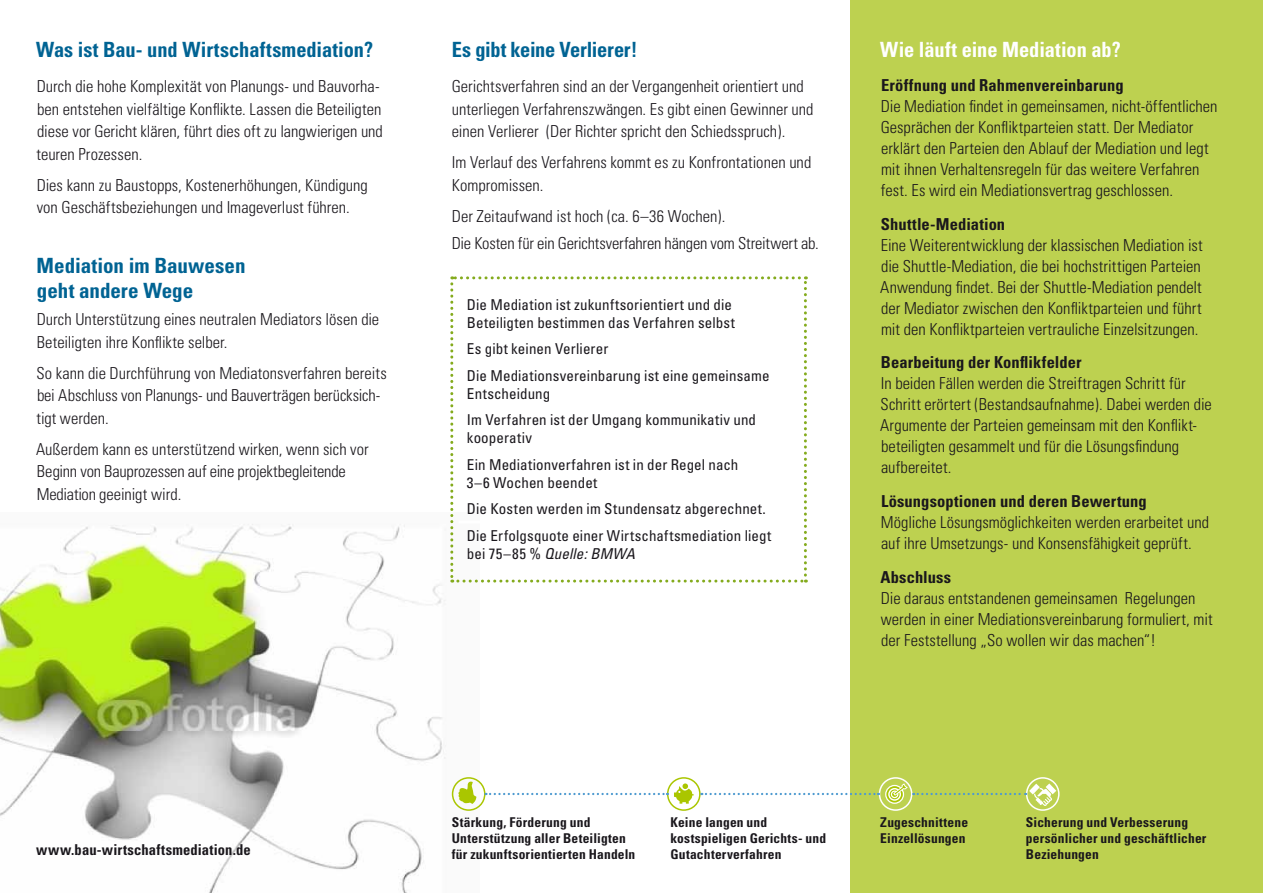
<style>
.page{position:relative;width:1263px;height:893px;background:#fff}
.page>*{position:absolute;margin:0;border:0;box-sizing:border-box;transform-origin:0 0}
.t1{font:700 condensed 21px/25.5px "Univers";color:#006393}
.t2{font:700 condensed 21px "Univers";letter-spacing:-.005em;color:#fff}
.t3{font:300 condensed 16.5px/21px "Univers";color:#1a171c}
.t4{font:700 condensed 16.5px "Univers";letter-spacing:.005em;color:#1a171c}
.t5{font:condensed 15px/26.5px "Univers";letter-spacing:.01em;color:#1a171c}
.t6{font:700 condensed 15px "Univers";letter-spacing:.015em;color:#1a171c}
.t7{font:italic condensed 15px "Univers";letter-spacing:.01em;color:#1a171c}
.t8{font:700 condensed 13.5px/16.2px "Univers";letter-spacing:.015em;color:#1a171c}
.s1{font-style:normal}
</style>
<div class="page">
<div style="left:850px;top:0;width:413px;height:893px;background:#bdd150"></div>
<img style="left:0;top:524px;width:479px;height:369px">
<svg style="left:450px;top:276px;width:357px;height:307px"></svg>
<div style="left:667px;top:777px;width:34px;height:34px;border:2px solid #aac600;border-radius:50%"></div>
<svg style="left:674px;top:783px;width:19px;height:21px"></svg>
<div style="left:1026px;top:777px;width:33px;height:34px;border:2px solid #fff;border-radius:50%"></div>
<div style="left:879px;top:777px;width:33px;height:34px;border:2px solid #fff;border-radius:50%"></div>
<svg style="left:886px;top:785px;width:17px;height:18px"></svg>
<div style="left:885px;top:785px;width:19px;height:19px;border:1px solid #fff;border-radius:50%"></div>
<svg style="left:889px;top:789px;width:11px;height:11px"></svg>
<div style="left:888px;top:788px;width:13px;height:13px;border:1px solid #fff;border-radius:50%"></div>
<div style="left:891px;top:790px;width:7px;height:8px;border:1px solid #fff;border-radius:50%"></div>
<div style="left:452px;top:777px;width:33px;height:34px;border:2px solid #aac600;border-radius:50%"></div>
<svg style="left:458px;top:781px;width:18px;height:23px"></svg>
<svg style="left:485px;top:793px;width:183px;height:2px"></svg>
<svg style="left:701px;top:793px;width:178px;height:2px"></svg>
<svg style="left:893px;top:783px;width:163px;height:23px"></svg>
<hr style="left:458px;top:334px;width:341px;height:3px;background:#fff">
<hr style="left:458px;top:360px;width:341px;height:3px;background:#fff">
<hr style="left:458px;top:405px;width:341px;height:3px;background:#fff">
<hr style="left:458px;top:450px;width:341px;height:3px;background:#fff">
<hr style="left:458px;top:494px;width:341px;height:3px;background:#fff">
<hr style="left:458px;top:521px;width:341px;height:3px;background:#fff">
<p class="t1" style="left:36px;top:37px;width:339px">Was ist Bau- und Wirtschaftsmediation?</p>
<p class="t3" style="left:37px;top:75px;width:348px;line-height:22.5px">Durch die hohe Komplexität von Planungs- und Bauvorha&shy;ben entstehen vielfältige Konflikte. Lassen die Beteiligten diese vor Gericht klären, führt dies oft zu langwierigen und teuren Prozessen.</p>
<p class="t3" style="left:37px;top:174px;width:333px;line-height:22.5px">Dies kann zu Baustopps, Kostenerhöhungen, Kündigung von Geschäftsbeziehungen und Imageverlust führen.</p>
<p class="t1" style="left:37px;top:252px;width:210px">Mediation im Bauwesen geht andere Wege</p>
<p class="t3" style="left:37px;top:308px;width:344px;line-height:22.5px">Durch Unterstützung eines neutralen Mediators lösen die<br>Beteiligten ihre Konflikte selber.</p>
<p class="t3" style="left:37px;top:361px;width:352px;line-height:22.5px">So kann die Durchführung von Mediatonsverfahren bereits bei Abschluss von Planungs- und Bauverträgen berücksich&shy;tigt werden.</p>
<p class="t3" style="left:36px;top:438px;width:334px;line-height:22.5px">Außerdem kann es unterstützend wirken, wenn sich vor<br>Beginn von Bauprozessen auf eine projektbegleitende<br>Mediation geeinigt wird.</p>
<p class="t1" style="left:452px;top:37px;width:187px">Es gibt keine Verlierer!</p>
<p class="t3" style="left:452px;top:75px;width:363px;line-height:22.5px">Gerichtsverfahren sind an der Vergangenheit orientiert und unterliegen Verfahrenszwängen. Es gibt einen Gewinner und einen Verlierer (Der Richter spricht den Schiedsspruch).</p>
<p class="t3" style="left:452px;top:151px;width:361px;line-height:22.5px">Im Verlauf des Verfahrens kommt es zu Konfrontationen und<br>Kompromissen.</p>
<p class="t3" style="left:452px;top:203px;width:369px;line-height:26.7px">Der Zeitaufwand ist hoch (ca. 6–36 Wochen).<br>Die Kosten für ein Gerichtsverfahren hängen vom Streitwert ab.</p>
<p class="t5" style="left:467px;top:295px;width:270px;line-height:18px">Die Mediation ist zukunftsorientiert und die<br>Beteiligten bestimmen das Verfahren selbst</p>
<p class="t5" style="left:467px;top:335px;width:304px">Es gibt keinen Verlierer<br>Die Mediationsvereinbarung ist eine gemeinsame</p>
<p class="t5" style="left:467px;top:380px;width:291px">Entscheidung<br>Im Verfahren ist der Umgang kommunikativ und</p>
<p class="t5" style="left:467px;top:424px;width:273px">kooperativ<br>Ein Mediationverfahren ist in der Regel nach</p>
<p class="t5" style="left:467px;top:469px;width:306px">3–6 Wochen beendet<br>Die Kosten werden im Stundensatz abgerechnet.<br>Die Erfolgsquote einer Wirtschaftsmediation liegt</p>
<p class="t7" style="left:467px;top:544px;width:170px"><span class="s1">bei 75–85 %</span> Quelle: BMWA</p>
<p class="t2" style="left:880px;top:37px;width:242px">Wie läuft eine Mediation ab?</p>
<p class="t4" style="left:881px;top:75px;width:244px">Eröffnung und Rahmenvereinbarung</p>
<p class="t3" style="left:881px;top:95px;width:338px">Die Mediation findet in gemeinsamen, nicht-öffentlichen Gesprächen der Konfliktparteien statt. Der Mediator erklärt den Parteien den Ablauf der Mediation und legt mit ihnen Verhaltensregeln für das weitere Verfahren fest. Es wird ein Mediationsvertrag geschlossen.</p>
<p class="t4" style="left:881px;top:214px;width:126px">Shuttle-Mediation</p>
<p class="t3" style="left:880px;top:234px;width:324px;text-align:justify">Eine Weiterentwicklung der klassischen Mediation ist die Shuttle-Mediation, die bei hochstrittigen Parteien Anwendung findet. Bei der Shuttle-Mediation pendelt der Mediator zwischen den Konfliktparteien und führt mit den Konfliktparteien vertrauliche Einzelsitzungen.</p>
<p class="t4" style="left:881px;top:352px;width:202px">Bearbeitung der Konflikfelder</p>
<p class="t3" style="left:880px;top:373px;width:333px">In beiden Fällen werden die Streiftragen Schritt für Schritt erörtert (Bestandsaufnahme). Dabei werden die Argumente der Parteien gemeinsam mit den Konflikt&shy;beteiligten gesammelt und für die Lösungsfindung aufbereitet.</p>
<p class="t4" style="left:881px;top:491px;width:267px">Lösungsoptionen und deren Bewertung</p>
<p class="t3" style="left:881px;top:512px;width:330px">Mögliche Lösungsmöglichkeiten werden erarbeitet und auf ihre Umsetzungs- und Konsensfähigkeit geprüft.</p>
<p class="t4" style="left:880px;top:567px;width:72px">Abschluss</p>
<p class="t3" style="left:881px;top:588px;width:333px">Die daraus entstandenen gemeinsamen Regelungen werden in einer Mediationsvereinbarung formuliert, mit der Feststellung „So wollen wir das machen“!</p>
<p class="t6" style="left:36px;top:840px;width:216px">www.bau-wirtschaftsmediation.de</p>
<p class="t8" style="left:452px;top:814px;width:185px">Stärkung, Förderung und<br>Unterstützung aller Beteiligten für zukunftsorientierten Handeln</p>
<p class="t8" style="left:670px;top:814px;width:157px">Keine langen und kostspieligen Gerichts- und<br>Gutachterverfahren</p>
<p class="t8" style="left:880px;top:814px;width:89px">Zugeschnittene<br>Einzellösungen</p>
<p class="t8" style="left:1026px;top:814px;width:182px">Sicherung und Verbesserung persönlicher und geschäftlicher<br>Beziehungen</p>
</div>
